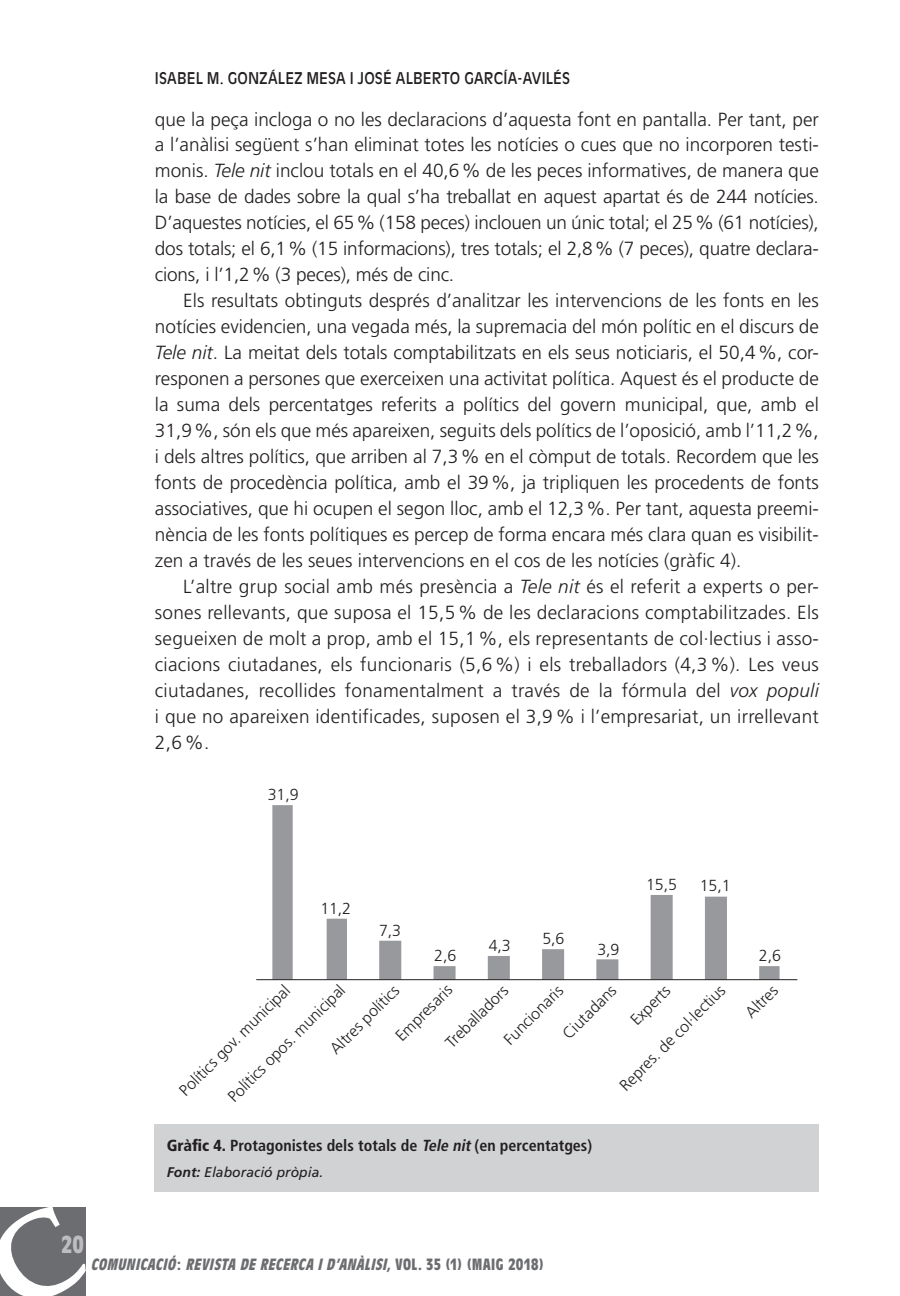
<style>
.page{position:relative;width:900px;height:1296px;background:#fff}
.page>*{position:absolute;margin:0;border:0;box-sizing:border-box;transform-origin:0 0}
.t1{font:700 condensed 24px "Antique Olive";color:#bcbdc0}
.t2{font:300 19px/26px "Frutiger LT Std";color:#231f20;text-align:justify}
.t3{font:300 16px "Frutiger LT Std";letter-spacing:-.005em;color:#231f20}
.t4{font:italic 700 condensed 16px "Antique Olive";color:#6c6d70}
.t5{font:700 condensed 16px "Frutiger LT Std";color:#231f20}
.t6{font:16px "Antique Olive";letter-spacing:.01em;color:#231f20;scale:.9 1}
.t7{font:italic 14px "Frutiger LT Std";color:#231f20}
.s1{font-style:italic}
.s2{font-weight:900}
.s3{font-weight:700}
.s4{font-style:normal}
</style>
<div class="page">
<div style="left:155px;top:1124px;width:663px;height:68px;background:#d1d2d4"></div>
<svg style="left:272px;top:805px;width:507px;height:174px"></svg>
<hr style="left:256px;top:979px;width:541px;height:1px;background:#231f20">
<div style="left:0;top:1207px;width:86px;height:89px;background:#6c6d70"></div>
<p class="t6" style="left:155px;top:68px;width:462px">ISABEL M. GONZÁLEZ MESA I JOSÉ ALBERTO GARCÍA-AVI LÉS</p>
<p class="t2" style="left:155px;top:106px;width:665px">que la peça incloga o no les declaracions d’aquesta font en pantalla. Per tant, per a l’anàlisi següent s’han eliminat totes les notícies o cues que no incorporen testi&shy;monis. <span class="s1">Tele nit</span> inclou totals en el 40,6% de les peces informatives, de manera que la base de dades sobre la qual s’ha treballat en aquest apartat és de 244 notícies.<br>D’aquestes notícies, el 65% (158 peces) inclouen un únic total; el 25% (61 notícies), dos totals; el 6,1% (15 informacions), tres totals; el 2,8% (7 peces), quatre declara&shy;cions, i l’1,2% (3 peces), més de cinc.</p>
<p class="t2" style="left:155px;top:288px;width:665px;text-indent:28px">Els resultats obtinguts després d’analitzar les intervencions de les fonts en les notícies evidencien, una vegada més, la supremacia del món polític en el discurs de <span class="s1">Tele nit</span>. La meitat dels totals comptabilitzats en els seus noticiaris, el 50,4%, cor&shy;responen a persones que exerceixen una activitat política. Aquest és el producte de la suma dels percentatges referits a polítics del govern municipal, que, amb el 31,9%, són els que més apareixen, seguits dels polítics de l’oposició, amb l’11,2%, i dels altres polítics, que arriben al 7,3% en el còmput de totals. Recordem que les fonts de procedència política, amb el 39%, ja tripliquen les procedents de fonts associatives, que hi ocupen el segon lloc, amb el 12,3%. Per tant, aquesta preemi&shy;nència de les fonts polítiques es percep de forma encara més clara quan es visibilit&shy;zen a través de les seues intervencions en el cos de les notícies (gràfic 4).</p>
<p class="t2" style="left:155px;top:574px;width:665px;text-indent:28px">L’altre grup social amb més presència a <span class="s1">Tele nit</span> és el referit a experts o per&shy;sones rellevants, que suposa el 15,5% de les declaracions comptabilitzades. Els segueixen de molt a prop, amb el 15,1%, els representants de col·lectius i asso&shy;ciacions ciutadanes, els funcionaris (5,6%) i els treballadors (4,3%). Les veus ciutadanes, recollides fonamentalment a través de la fórmula del <span class="s1">vox populi </span>i que no apareixen identificades, suposen el 3,9% i l’empresariat, un irrellevant 2,6%.</p>
<p class="t3" style="left:267px;top:785px;width:32px">31,9</p>
<p class="t3" style="left:320px;top:899px;width:32px">11,2</p>
<p class="t3" style="left:379px;top:921px;width:24px">7,3</p>
<p class="t3" style="left:434px;top:946px;width:24px">2,6</p>
<p class="t3" style="left:488px;top:936px;width:24px">4,3</p>
<p class="t3" style="left:542px;top:929px;width:24px">5,6</p>
<p class="t3" style="left:597px;top:940px;width:24px">3,9</p>
<p class="t3" style="left:645px;top:876px;width:32px">15,5</p>
<p class="t3" style="left:699px;top:876px;width:32px">15,1</p>
<p class="t3" style="left:224px;top:1093px;width:160px;rotate:-45deg">Polítics opos. municipal</p>
<p class="t3" style="left:175px;top:1086px;width:151px;rotate:-45deg">Polítics gov. municipal</p>
<p class="t3" style="left:392px;top:1032px;width:74px;rotate:-45deg">Empresaris</p>
<p class="t3" style="left:442px;top:1038px;width:82px;rotate:-45deg">Treballadors</p>
<p class="t3" style="left:615px;top:1081px;width:143px;rotate:-45deg">Repres. de col·lectius</p>
<p class="t3" style="left:326px;top:1045px;width:92px;rotate:-45deg">Altres polítics</p>
<p class="t3" style="left:558px;top:1030px;width:70px;rotate:-45deg">Ciutadans</p>
<p class="t3" style="left:626px;top:1016px;width:50px;rotate:-45deg">Experts</p>
<p class="t3" style="left:500px;top:1035px;width:78px;rotate:-45deg">Funcionaris</p>
<p class="t5" style="left:167px;top:1136px;width:426px"><span class="s2">Gràfic 4.</span> Protagonistes dels totals de <span class="s1">Tele nit</span>(en percentatges)</p>
<p class="t7" style="left:167px;top:1164px;width:158px"><span class="s3">Font:</span> Elaboració pròpia.</p>
<p class="t3" style="left:758px;top:947px;width:24px">2,6</p>
<p class="t3" style="left:741px;top:1009px;width:40px;rotate:-45deg">Altres</p>
<p class="t1" style="left:61px;top:1231px;width:24px">20</p>
<p class="t4" style="left:91px;top:1256px;width:454px">COMUNICACIÓ<span class="s4">:</span> REVISTA DE RECERCA I D’ANÀLISI, <span class="s4">V O L . 3 5 ( 1 ) ( M A I G 2 0 1 8 )</span></p>
</div>
